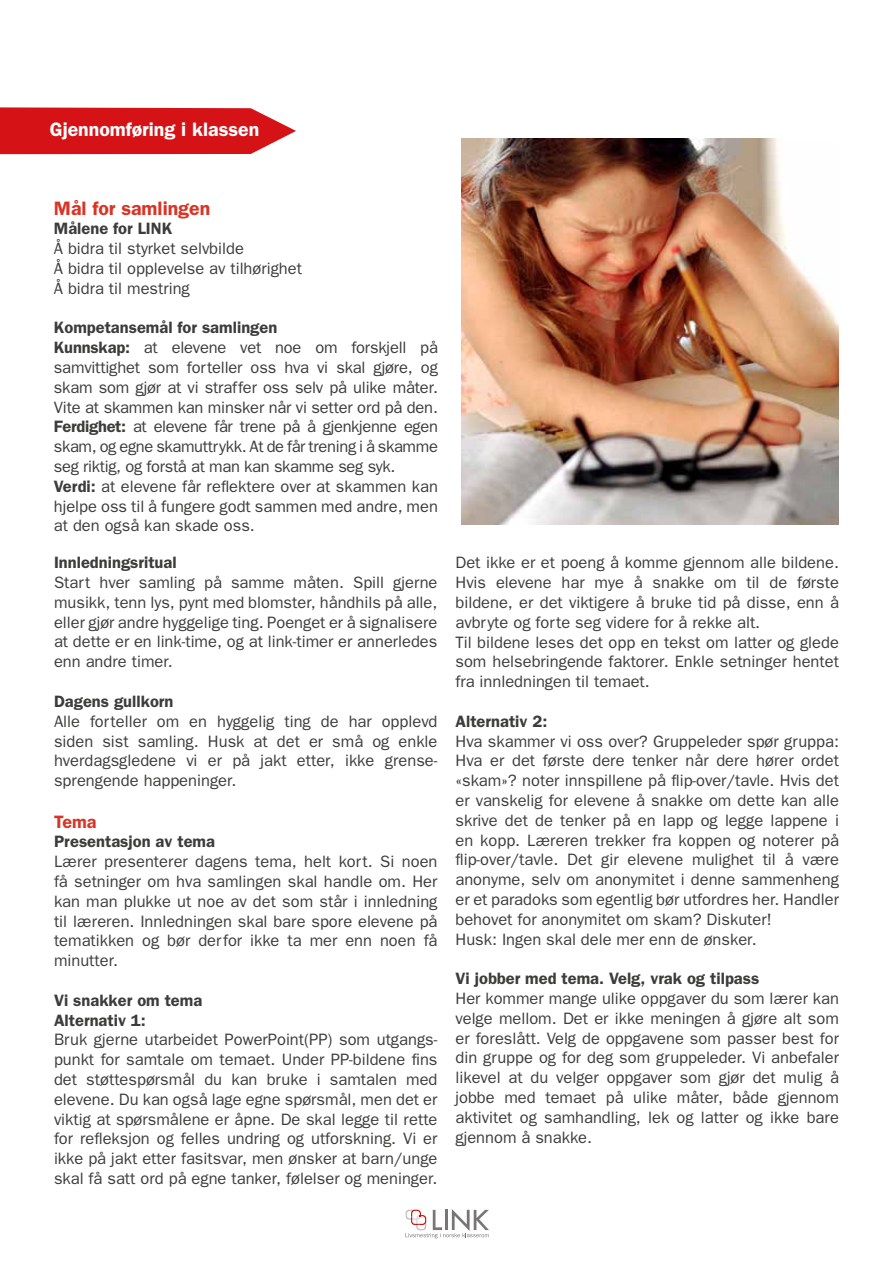
<style>
.page{position:relative;width:893px;height:1263px;background:#fff}
.page>*{position:absolute;margin:0;border:0;box-sizing:border-box;transform-origin:0 0}
.t1{font:600 19.5px "Franklin Gothic";color:#fff}
.t2{font:600 19.5px "Franklin Gothic";color:#d83526}
.t3{font:600 18px "Franklin Gothic";color:#d83526}
.t4{font:16.5px/19.8px "Franklin Gothic";color:#3c3c3b;text-align:justify}
.t5{font:600 16.5px/19.8px "Franklin Gothic";color:#3c3c3b}
.s1{font-weight:600}
</style>
<div class="page">
<svg style="left:405px;top:1209px;width:84px;height:29px"></svg>
<svg style="left:0;top:107px;width:296px;height:47px;background:#d8282c"></svg>
<img style="left:461px;top:138px;width:378px;height:387px">
<p class="t1" style="left:50px;top:118px;width:211px">Gjennomføring i klassen</p>
<p class="t2" style="left:54px;top:196px;width:158px">Mål for samlingen</p>
<p class="t5" style="left:54px;top:218px;width:120px">Målene for LINK</p>
<p class="t4" style="left:54px;top:238px;width:250px;text-align:left">Å bidra til styrket selvbilde<br>Å bidra til opplevelse av tilhørighet<br>Å bidra til mestring</p>
<p class="t4" style="left:54px;top:317px;width:386px;text-align:left"><span class="s1">Kompetansemål for samlingen<br>Kunnskap:</span> at elevene vet noe om forskjell på samvittighet som forteller oss hva vi skal gjøre, og skam som gjør at vi straffer oss selv på ulike måter.<br>Vite at skammen kan minsker når vi setter ord på den.<br><span class="s1">Ferdighet:</span> at elevene får trene på å gjenkjenne egen skam, og egne skamuttrykk. At de får trening i å skamme seg riktig, og forstå at man kan skamme seg syk.<br><span class="s1">Verdi:</span> at elevene får reflektere over at skammen kan hjelpe oss til å fungere godt sammen med andre, men at den også kan skade oss.</p>
<p class="t5" style="left:54px;top:552px;width:124px">Innledningsritual</p>
<p class="t4" style="left:54px;top:572px;width:385px">Start hver samling på samme måten. Spill gjerne musikk, tenn lys, pynt med blomster, håndhils på alle, eller gjør andre hyggelige ting. Poenget er å signalisere at dette er en link-time, og at link-timer er annerledes enn andre timer.</p>
<p class="t5" style="left:54px;top:691px;width:121px">Dagens gullkorn</p>
<p class="t4" style="left:54px;top:711px;width:385px">Alle forteller om en hyggelig ting de har opplevd siden sist samling. Husk at det er små og enkle hverdagsgledene vi er på jakt etter, ikke grense&shy;sprengende happeninger.</p>
<p class="t3" style="left:54px;top:811px;width:44px">Tema</p>
<p class="t5" style="left:54px;top:831px;width:163px">Presentasjon av tema</p>
<p class="t4" style="left:54px;top:851px;width:385px">Lærer presenterer dagens tema, helt kort. Si noen få setninger om hva samlingen skal handle om. Her kan man plukke ut noe av det som står i innledning til læreren. Innledningen skal bare spore elevene på tematikken og bør derfor ikke ta mer enn noen få minutter.</p>
<p class="t5" style="left:54px;top:990px;width:150px">Vi snakker om tema<br>Alternativ 1:</p>
<p class="t4" style="left:54px;top:1029px;width:385px">Bruk gjerne utarbeidet PowerPoint(PP) som utgangs&shy;punkt for samtale om temaet. Under PP-bildene fins det støttespørsmål du kan bruke i samtalen med elevene. Du kan også lage egne spørsmål, men det er viktig at spørsmålene er åpne. De skal legge til rette for refleksjon og felles undring og utforskning. Vi er ikke på jakt etter fasitsvar, men ønsker at barn/unge skal få satt ord på egne tanker, følelser og meninger.</p>
<p class="t4" style="left:455px;top:552px;width:385px;text-align:left">Det ikke er et poeng å komme gjennom alle bildene.<br>Hvis elevene har mye å snakke om til de første bildene, er det viktigere å bruke tid på disse, enn å avbryte og forte seg videre for å rekke alt.<br>Til bildene leses det opp en tekst om latter og glede som helsebringende faktorer. Enkle setninger hentet fra innledningen til temaet.</p>
<p class="t5" style="left:455px;top:711px;width:93px">Alternativ 2:</p>
<p class="t4" style="left:455px;top:731px;width:385px;text-align:left">Hva skammer vi oss over? Gruppeleder spør gruppa:<br>Hva er det første dere tenker når dere hører ordet «skam»? noter innspillene på flip-over/tavle. Hvis det er vanskelig for elevene å snakke om dette kan alle skrive det de tenker på en lapp og legge lappene i en kopp. Læreren trekker fra koppen og noterer på flip-over/tavle. Det gir elevene mulighet til å være anonyme, selv om anonymitet i denne sammenheng er et paradoks som egentlig bør utfordres her. Handler behovet for anonymitet om skam? Diskuter!<br>Husk: Ingen skal dele mer enn de ønsker.</p>
<p class="t5" style="left:455px;top:968px;width:305px">Vi jobber med tema. Velg, vrak og tilpass</p>
<p class="t4" style="left:455px;top:988px;width:385px">Her kommer mange ulike oppgaver du som lærer kan velge mellom. Det er ikke meningen å gjøre alt som er foreslått. Velg de oppgavene som passer best for din gruppe og for deg som gruppeleder. Vi anbefaler likevel at du velger oppgaver som gjør det mulig å jobbe med temaet på ulike måter, både gjennom aktivitet og samhandling, lek og latter og ikke bare gjennom å snakke.</p>
</div>
